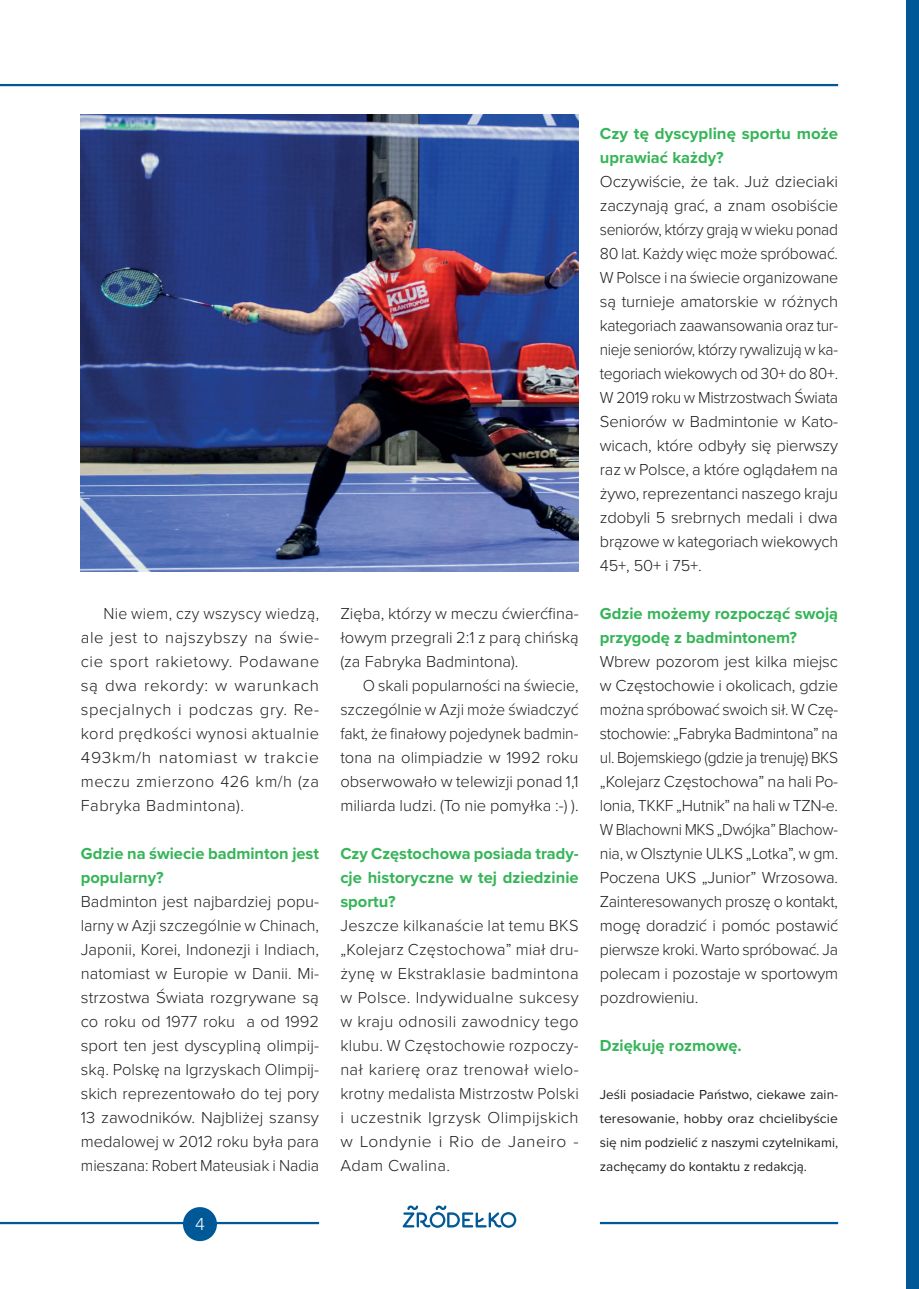
<style>
.page{position:relative;width:919px;height:1289px;background:#fff}
.page>*{position:absolute;margin:0;border:0;box-sizing:border-box;transform-origin:0 0}
.t1{font:300 18px "Proxima Nova";color:#fff}
.t2{font:300 16.5px/24px "Proxima Nova";color:#231f20;text-align:justify}
.t3{font:300 16.5px/24px "Proxima Nova";color:#231f20;text-align:justify;scale:.95 1}
.t4{font:700 16.5px/24px "Proxima Nova";color:#36b558}
.t5{font:13.5px/24px "Proxima Nova";color:#231f20;text-align:justify}
</style>
<div class="page">
<div style="left:906px;top:0;width:12px;height:1288px;background:#005996"></div>
<img style="left:81px;top:115px;width:497px;height:456px">
<hr style="left:0;top:84px;width:838px;height:2px;background:#005996">
<hr style="left:600px;top:1221px;width:238px;height:3px;background:#005996">
<svg style="left:402px;top:1205px;width:114px;height:22px"></svg>
<hr style="left:0;top:1221px;width:319px;height:3px;background:#005996">
<div style="left:183px;top:1206px;width:34px;height:35px;background:#005996;border-radius:50%"></div>
<p class="t3" style="left:81px;top:600px;width:252px;text-indent:22px">Nie wiem, czy wszyscy wiedzą, ale jest to najszybszy na świe&shy;cie sport rakietowy. Podawane są dwa rekordy: w warunkach specjalnych i podczas gry. Re&shy;kord prędkości wynosi aktualnie 493km/h natomiast w trakcie meczu zmierzono 426 km/h (za Fabryka Badmintona).</p>
<p class="t4" style="left:81px;top:841px;width:240px">Gdzie na świecie badminton jest popularny?</p>
<p class="t2" style="left:81px;top:888px;width:240px">Badminton jest najbardziej popu&shy;larny w Azji szczególnie w Chinach, Japonii, Korei, Indonezji i Indiach, natomiast w Europie w Danii. Mi&shy;strzostwa Świata rozgrywane są co roku od 1977 roku a od 1992 sport ten jest dyscypliną olimpij&shy;ską. Polskę na Igrzyskach Olimpij&shy;skich reprezentowało do tej pory 13 zawodników. Najbliżej szansy medalowej w 2012 roku była para mieszana: Robert Mateusiak i Nadia</p>
<p class="t1" style="left:195px;top:1210px;width:11px">4</p>
<p class="t2" style="left:340px;top:600px;width:240px">Zięba, którzy w meczu ćwierćfina&shy;łowym przegrali 2:1 z parą chińską (za Fabryka Badmintona).</p>
<p class="t2" style="left:340px;top:672px;width:240px;text-indent:22px">O skali popularności na świecie, szczególnie w Azji może świadczyć fakt, że finałowy pojedynek badmin&shy;tona na olimpiadzie w 1992 roku obserwowało w telewizji ponad 1,1 miliarda ludzi. (To nie pomyłka :-) ).</p>
<p class="t4" style="left:340px;top:841px;width:240px;text-align:justify">Czy Częstochowa posiada trady&shy;cje historyczne w tej dziedzinie sportu?</p>
<p class="t2" style="left:340px;top:912px;width:240px">Jeszcze kilkanaście lat temu BKS „Kolejarz Częstochowa” miał dru&shy;żynę w Ekstraklasie badmintona w Polsce. Indywidualne sukcesy w kraju odnosili zawodnicy tego klubu. W Częstochowie rozpoczy&shy;nał karierę oraz trenował wielo&shy;krotny medalista Mistrzostw Polski i uczestnik Igrzysk Olimpijskich w Londynie i Rio de Janeiro - Adam Cwalina.</p>
<p class="t4" style="left:600px;top:121px;width:240px">Czy tę dyscyplinę sportu może uprawiać każdy?</p>
<p class="t2" style="left:600px;top:168px;width:240px">Oczywiście, że tak. Już dzieciaki zaczynają grać, a znam osobiście seniorów, którzy grają w wieku ponad 80 lat. Każdy więc może spróbować.<br>W Polsce i na świecie organizowane są turnieje amatorskie w różnych kategoriach zaawansowania oraz tur&shy;nieje seniorów, którzy rywalizują w ka&shy;tegoriach wiekowych od 30+ do 80+.<br>W 2019 roku w Mistrzostwach Świata Seniorów w Badmintonie w Kato&shy;wicach, które odbyły się pierwszy raz w Polsce, a które oglądałem na żywo, reprezentanci naszego kraju zdobyli 5 srebrnych medali i dwa brązowe w kategoriach wiekowych 45+, 50+ i 75+.</p>
<p class="t4" style="left:600px;top:601px;width:240px">Gdzie możemy rozpocząć swoją przygodę z badmintonem?</p>
<p class="t2" style="left:600px;top:648px;width:240px">Wbrew pozorom jest kilka miejsc w Częstochowie i okolicach, gdzie można spróbować swoich sił. W Czę&shy;stochowie: „Fabryka Badmintona” na ul. Bojemskiego (gdzie ja trenuję) BKS „Kolejarz Częstochowa” na hali Po&shy;lonia, TKKF „Hutnik” na hali w TZN-e.<br>W Blachowni MKS „Dwójka” Blachow&shy;nia, w Olsztynie ULKS „Lotka”, w gm.<br>Poczena UKS „Junior” Wrzosowa.<br>Zainteresowanych proszę o kontakt, mogę doradzić i pomóc postawić pierwsze kroki. Warto spróbować. Ja polecam i pozostaje w sportowym pozdrowieniu.</p>
<p class="t4" style="left:600px;top:1033px;width:143px">Dziękuję rozmowę.</p>
<p class="t5" style="left:600px;top:1082px;width:240px">Jeśli posiadacie Państwo, ciekawe zain&shy;teresowanie, hobby oraz chcielibyście się nim podzielić z naszymi czytelnikami, zachęcamy do kontaktu z redakcją.</p>
</div>
